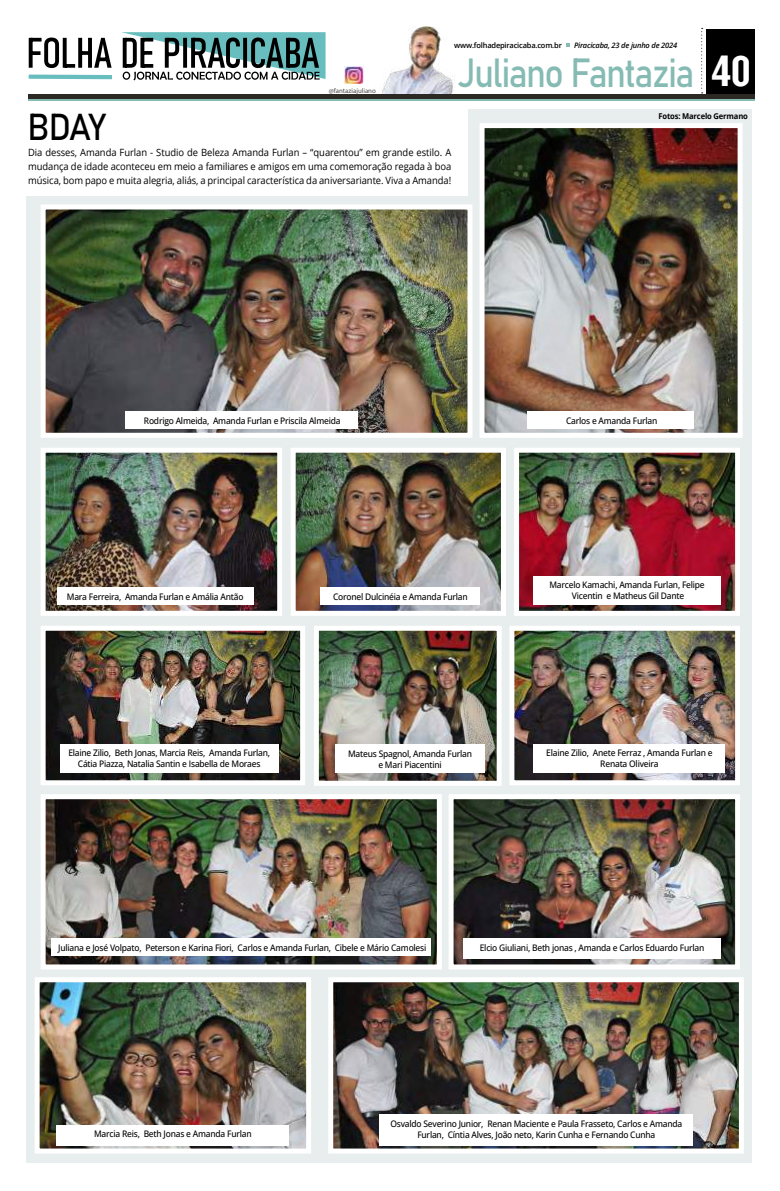
<style>
.page{position:relative;width:780px;height:1191px;background:#fff}
.page>*{position:absolute;margin:0;border:0;box-sizing:border-box;transform-origin:0 0}
.t1{font:40.2px "Bahnschrift";letter-spacing:-.045em;color:#85bbb3;scale:.89 1}
.t2{font:37px "Bahnschrift";color:#000;scale:.92 1}
.t3{font:10px/14px "Open Sans";letter-spacing:-.005em;color:#000;text-align:justify;scale:.94 1}
.t4{font:500 9px/11px "Open Sans";letter-spacing:-.025em;color:#000;text-align:center;scale:.94 1}
.t5{font:700 8px "Open Sans";letter-spacing:-.02em;color:#000;scale:.95 1}
.t6{font:600 7.5px "Open Sans";letter-spacing:-.025em;color:#000}
.t7{font:italic 600 7.5px "Open Sans";letter-spacing:-.025em;color:#000}
.t8{font:6.8px "Myriad Pro";color:#4a4948}
.s1{font-family:"Arena Condensed";font-weight:700;font-size:40.6px;color:#fff}
</style>
<div class="page">
<div style="left:27px;top:109px;width:724px;height:1053px;background:#e8eeed"></div>
<div style="left:27px;top:109px;width:440px;height:87px;background:#fff"></div>
<div style="left:706px;top:30px;width:49px;height:64px;background:#000"></div>
<hr style="left:28px;top:98px;width:727px;height:3px;background:#85bbb3">
<div style="left:28px;top:94px;width:727px;height:5px;background:#2c2824"></div>
<svg style="left:701px;top:28px;width:1px;height:65px"></svg>
<svg style="left:566px;top:43px;width:3px;height:4px"></svg>
<svg style="left:28px;top:32px;width:297px;height:48px"></svg>
<img style="left:381px;top:27px;width:74px;height:67px">
<img style="left:345px;top:66px;width:18px;height:17px">
<img style="left:485px;top:129px;width:251px;height:303px">
<div style="left:479px;top:123px;width:263px;height:315px;border:5px solid #fff"></div>
<div style="left:527px;top:411px;width:167px;height:17px;background:#fff"></div>
<img style="left:47px;top:210px;width:419px;height:222px">
<div style="left:41px;top:204px;width:431px;height:234px;border:5px solid #fff"></div>
<div style="left:125px;top:411px;width:232px;height:17px;background:#fff"></div>
<img style="left:47px;top:454px;width:229px;height:156px">
<div style="left:41px;top:448px;width:241px;height:168px;border:5px solid #fff"></div>
<div style="left:57px;top:587px;width:196px;height:17px;background:#fff"></div>
<img style="left:297px;top:454px;width:203px;height:156px">
<div style="left:291px;top:448px;width:215px;height:168px;border:5px solid #fff"></div>
<div style="left:320px;top:587px;width:160px;height:17px;background:#fff"></div>
<img style="left:520px;top:454px;width:214px;height:156px">
<div style="left:514px;top:448px;width:226px;height:168px;border:5px solid #fff"></div>
<div style="left:533px;top:576px;width:187px;height:28px;background:#fff"></div>
<img style="left:47px;top:632px;width:252px;height:147px">
<div style="left:41px;top:626px;width:264px;height:159px;border:5px solid #fff"></div>
<div style="left:60px;top:744px;width:218px;height:28px;background:#fff"></div>
<img style="left:320px;top:632px;width:175px;height:147px">
<div style="left:314px;top:626px;width:187px;height:159px;border:5px solid #fff"></div>
<img style="left:515px;top:632px;width:219px;height:147px">
<div style="left:509px;top:626px;width:231px;height:159px;border:5px solid #fff"></div>
<div style="left:335px;top:744px;width:150px;height:29px;background:#fff"></div>
<div style="left:533px;top:744px;width:192px;height:28px;background:#fff"></div>
<img style="left:47px;top:800px;width:389px;height:163px">
<div style="left:41px;top:794px;width:401px;height:175px;border:5px solid #fff"></div>
<div style="left:51px;top:938px;width:380px;height:18px;background:#fff"></div>
<img style="left:334px;top:983px;width:403px;height:164px">
<div style="left:328px;top:977px;width:415px;height:176px;border:5px solid #fff"></div>
<div style="left:380px;top:1114px;width:313px;height:31px;background:#fff"></div>
<img style="left:454px;top:800px;width:280px;height:163px">
<div style="left:448px;top:794px;width:292px;height:175px;border:5px solid #fff"></div>
<div style="left:463px;top:938px;width:257px;height:21px;background:#fff"></div>
<img style="left:41px;top:983px;width:264px;height:164px">
<div style="left:35px;top:977px;width:276px;height:176px;border:5px solid #fff"></div>
<div style="left:57px;top:1125px;width:232px;height:20px;background:#fff"></div>
<p class="t8" style="left:329px;top:86px;width:48px">@fantaziajuliano</p>
<p class="t6" style="left:454px;top:40px;width:109px">www.folhadepiracicaba.com.br</p>
<p class="t7" style="left:574px;top:40px;width:105px">Piracicaba, 23 de junho de 2024</p>
<h1 class="t1" style="left:458px;top:42px;width:331px">Juliano Fantazia <span class="s1">40</span></h1>
<h2 class="t2" style="left:28px;top:99px;width:87px">BDAY</h2>
<p class="t5" style="left:658px;top:110px;width:96px">Fotos: Marcelo Germano</p>
<p class="t3" style="left:28px;top:145px;width:452px">Dia desses, Amanda Furlan - Studio de Beleza Amanda Furlan – “quarentou” em grande estilo. A mudança de idade aconteceu em meio a familiares e amigos em uma comemoração regada à boa música, bom papo e muita alegria, aliás, a principal característica da aniversariante. Viva a Amanda!</p>
<p class="t4" style="left:144px;top:415px;width:211px">Rodrigo Almeida, Amanda Furlan e Priscila Almeida</p>
<p class="t4" style="left:566px;top:415px;width:99px">Carlos e Amanda Furlan</p>
<p class="t4" style="left:67px;top:591px;width:189px">Mara Ferreira, Amanda Furlan e Amália Antão</p>
<p class="t4" style="left:333px;top:591px;width:145px">Coronel Dulcinéia e Amanda Furlan</p>
<p class="t4" style="left:549px;top:579px;width:167px">Marcelo Kamachi, Amanda Furlan, Felipe<br>Vicentin e Matheus Gil Dante</p>
<p class="t4" style="left:68px;top:747px;width:216px">Elaine Zilio, Beth Jonas, Marcia Reis, Amanda Furlan,<br>Cátia Piazza, Natalia Santin e Isabella de Moraes</p>
<p class="t4" style="left:348px;top:748px;width:133px">Mateus Spagnol, Amanda Furlan e Mari Piacentini</p>
<p class="t4" style="left:546px;top:747px;width:178px">Elaine Zilio, Anete Ferraz , Amanda Furlan e<br>Renata Oliveira</p>
<p class="t4" style="left:58px;top:942px;width:393px">Juliana e José Volpato, Peterson e Karina Fiori, Carlos e Amanda Furlan, Cibele e Mário Camolesi</p>
<p class="t4" style="left:480px;top:942px;width:240px">Elcio Giuliani, Beth jonas , Amanda e Carlos Eduardo Furlan</p>
<p class="t4" style="left:94px;top:1128px;width:169px">Marcia Reis, Beth Jonas e Amanda Furlan</p>
<p class="t4" style="left:390px;top:1117px;width:312px">Osvaldo Severino Junior, Renan Maciente e Paula Frasseto, Carlos e Amanda<br>Furlan, Cíntia Alves, João neto, Karin Cunha e Fernando Cunha</p>
</div>
